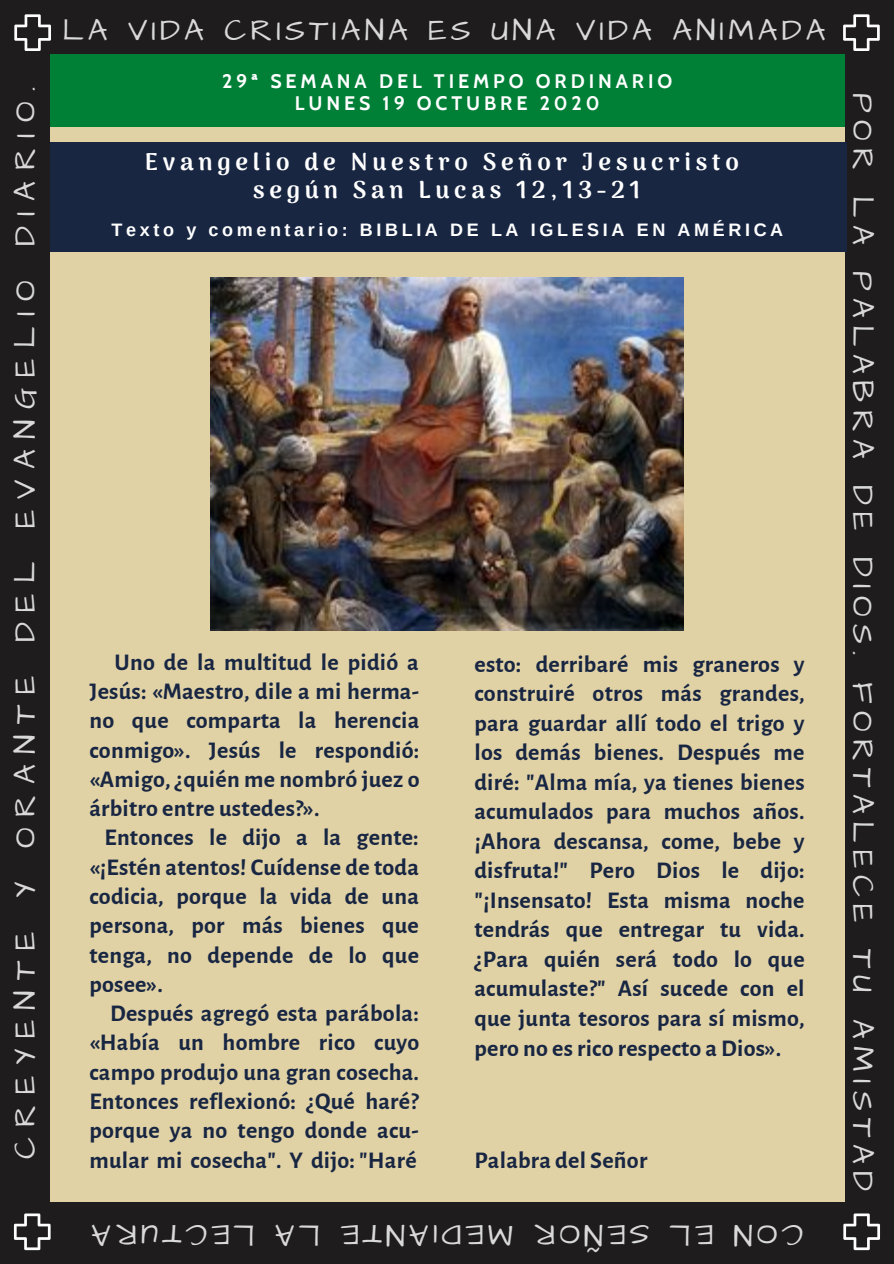
<style>
.page{position:relative;width:894px;height:1264px;background:#fff}
.page>*{position:absolute;margin:0;border:0;box-sizing:border-box;transform-origin:0 0}
.t1{font:30.9px "Architects Daughter";letter-spacing:.23em;color:#d9d9d9}
.t2{font:30.9px "Architects Daughter";letter-spacing:.345em;color:#d9d9d9}
.t3{font:30.9px "Architects Daughter";letter-spacing:.13em;color:#d9d9d9}
.t4{font:30.9px "Architects Daughter";letter-spacing:.125em;color:#d9d9d9}
.t5{font:900 24.15px/28px "Arima Madurai";letter-spacing:.2em;color:#fff;text-align:center}
.t6{font:700 24px/29.2px "Alegreya Sans";letter-spacing:.01em;color:#182642;text-align:justify}
.t7{font:700 19.5px/22.5px "Cabin";letter-spacing:.2em;color:#fff;text-align:center}
.t8{font:700 18px "Arimo";letter-spacing:.2em;color:#fff}
</style>
<div class="page">
<div style="left:0;top:0;width:893px;height:1263px;background:#1e1c1c"></div>
<div style="left:51px;top:60px;width:794px;height:1141px;background:#e1d2a6"></div>
<div style="left:51px;top:54px;width:793px;height:73px;background:#008037"></div>
<svg style="left:843px;top:14px;width:36px;height:37px"></svg>
<svg style="left:843px;top:1213px;width:36px;height:37px"></svg>
<svg style="left:14px;top:1213px;width:37px;height:37px"></svg>
<svg style="left:14px;top:14px;width:37px;height:37px"></svg>
<div style="left:51px;top:142px;width:795px;height:110px;background:#182642"></div>
<img style="left:211px;top:277px;width:472px;height:354px">
<p class="t2" style="left:4px;top:1159px;width:1074px;rotate:-90deg">CREYENTE Y ORANTE DEL EVANGELIO DIARIO.</p>
<p class="t3" style="left:62px;top:10px;width:764px">LA VIDA CRISTIANA ES UNA VIDA ANIMADA</p>
<p class="t7" style="left:222px;top:70px;width:451px">29ª SEMANA DEL TIEMPO ORDINARIO<br>LUNES 19 OCTUBRE 2020</p>
<p class="t5" style="left:145px;top:147px;width:595px">Evangelio de Nuestro Señor Jesucristo según San Lucas 12,13-21</p>
<p class="t8" style="left:112px;top:220px;width:673px">Texto y comentario: BIBLIA DE LA IGLESIA EN AMÉRICA</p>
<p class="t6" style="left:89px;top:648px;width:331px;text-indent:25px">Uno de la multitud le pidió a Jesús: «Maestro, dile a mi herma&shy;no que comparta la herencia conmigo». Jesús le respondió: «Amigo, ¿quién me nombró juez o árbitro entre ustedes?».</p>
<p class="t6" style="left:89px;top:823px;width:331px;text-indent:15px">Entonces le dijo a la gente: «¡Estén atentos! Cuídense de toda codicia, porque la vida de una persona, por más bienes que tenga, no depende de lo que posee».</p>
<p class="t6" style="left:89px;top:999px;width:331px;text-indent:21px">Después agregó esta parábola: «Había un hombre rico cuyo campo produjo una gran cosecha.<br>Entonces reflexionó: ¿Qué haré? porque ya no tengo donde acu&shy;mular mi cosecha". Y dijo: "Haré</p>
<p class="t6" style="left:474px;top:649px;width:332px">esto: derribaré mis graneros y construiré otros más grandes, para guardar allí todo el trigo y los demás bienes. Después me diré: "Alma mía, ya tienes bienes acumulados para muchos años. ¡Ahora descansa, come, bebe y disfruta!" Pero Dios le dijo: "¡Insensato! Esta misma noche tendrás que entregar tu vida. ¿Para quién será todo lo que acumulaste?" Así sucede con el que junta tesoros para sí mismo, pero no es rico respecto a Dios».</p>
<p class="t6" style="left:474px;top:1146px;width:174px">Palabra del Señor</p>
<p class="t4" style="left:255px;top:1255px;width:165px;rotate:-180deg">LECTURA</p>
<p class="t1" style="left:320px;top:1255px;width:47px;rotate:-180deg">LA</p>
<p class="t1" style="left:513px;top:1255px;width:174px;rotate:-180deg">MED AI NTE</p>
<p class="t1" style="left:649px;top:1255px;width:117px;rotate:-180deg">SEÑOR</p>
<p class="t1" style="left:713px;top:1255px;width:45px;rotate:-180deg">EL</p>
<p class="t1" style="left:802px;top:1255px;width:71px;rotate:-180deg">CON</p>
<p class="t1" style="left:883px;top:93px;width:1099px;rotate:90deg">POR LA PALABRA DE DIOS. FORTALECE TU AMISTAD</p>
</div>
